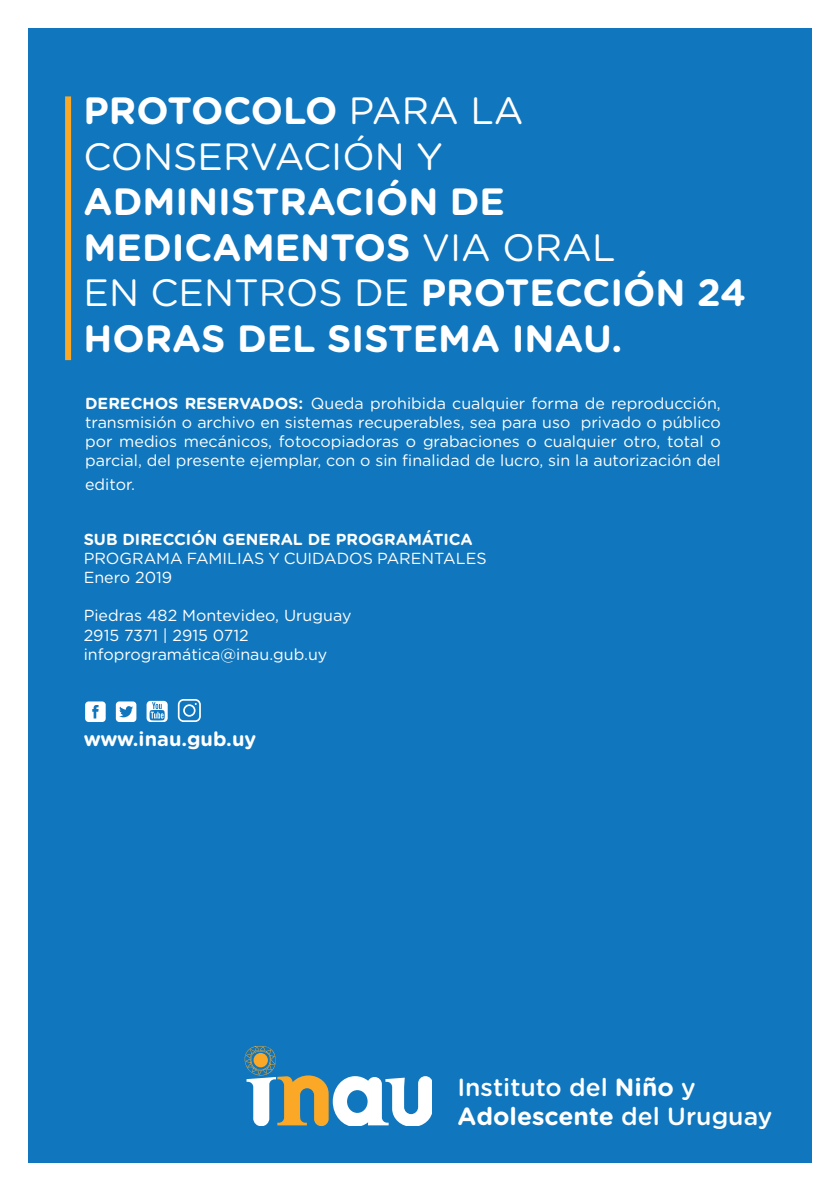
<style>
.page{position:relative;width:840px;height:1191px;background:#fff}
.page>*{position:absolute;margin:0;border:0;box-sizing:border-box;transform-origin:0 0}
.t1{font:700 38px/45.6px "Gotham Rounded";color:#fff}
.t2{font:38px/45.6px "Gotham Rounded";color:#fff}
.t3{font:500 24.8px/28.2px "Gotham Rounded";color:#fff}
.t4{font:700 20px "Gotham Rounded";color:#fff}
.t5{font:16px/19.2px "Gotham Rounded";color:#fff}
.t6{font:700 16px "Gotham Rounded";color:#fff}
.s1{font-weight:700}
.s2{font-weight:400}
</style>
<div class="page">
<div style="left:28px;top:28px;width:783px;height:1134px;background:#1076bd"></div>
<div style="left:65px;top:96px;width:6px;height:264px;background:#faa825"></div>
<svg style="left:244px;top:1046px;width:187px;height:79px"></svg>
<svg style="left:116px;top:701px;width:20px;height:21px"></svg>
<svg style="left:85px;top:701px;width:21px;height:21px"></svg>
<svg style="left:178px;top:699px;width:23px;height:23px"></svg>
<svg style="left:146px;top:701px;width:22px;height:21px"></svg>
<h1 class="t2" style="left:83px;top:86px;width:441px"><span class="s1">PROTOCOLO</span> PARA LA<br>CONSERVACIÓN Y</h1>
<h1 class="t1" style="left:83px;top:177px;width:664px">ADMINISTRACIÓN DE<br>MEDICAMENTOS <span class="s2">VIA ORAL<br>EN CENTROS DE</span> PROTECCIÓN 24<br>HORAS DEL SISTEMA INAU.</h1>
<p class="t5" style="left:85px;top:393px;width:637px;text-align:justify"><span class="s1">DERECHOS RESERVADOS:</span> Queda prohibida cualquier forma de reproducción, transmisión o archivo en sistemas recuperables, sea para uso privado o público por medios mecánicos, fotocopiadoras o grabaciones o cualquier otro, total o parcial, del presente ejemplar, con o sin finalidad de lucro, sin la autorización del</p>
<p class="t5" style="left:85px;top:474px;width:51px">editor.</p>
<p class="t6" style="left:84px;top:527px;width:390px">SUB DIRECCIÓN GENERAL DE PROGRAMÁTICA</p>
<p class="t5" style="left:84px;top:548px;width:404px">PROGRAMA FAMILIAS Y CUIDADOS PARENTALES<br>Enero 2019</p>
<p class="t5" style="left:84px;top:605px;width:269px">Piedras 482 Montevideo, Uruguay<br>2915 7371 | 2915 0712 infoprogramática@inau.gub.uy</p>
<p class="t4" style="left:84px;top:724px;width:174px">www.inau.gub.uy</p>
<h2 class="t3" style="left:457px;top:1072px;width:316px">Instituto del <span class="s1">Niño</span> y<br><span class="s1">Adolescente</span> del Uruguay</h2>
</div>
